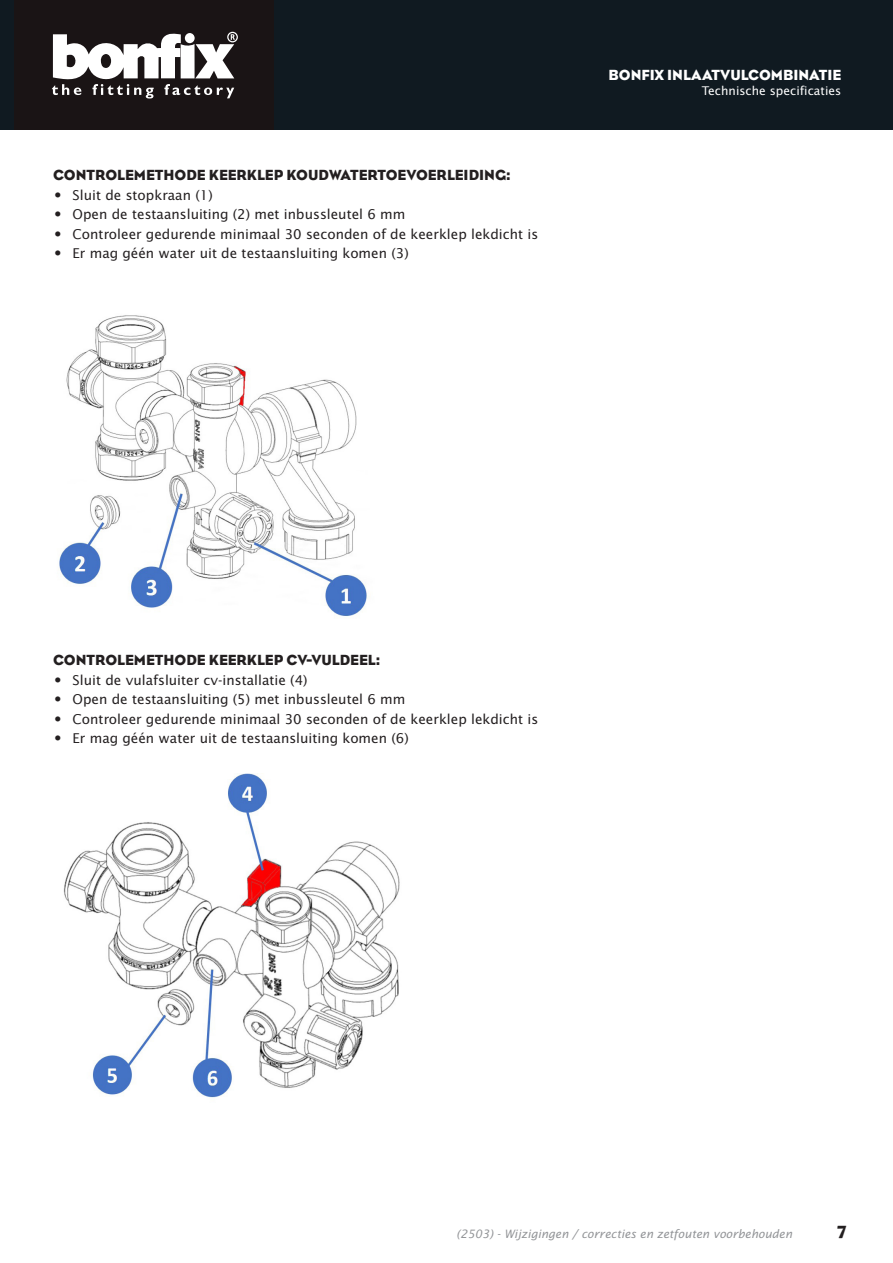
<style>
.page{position:relative;width:893px;height:1263px;background:#fff}
.page>*{position:absolute;margin:0;border:0;box-sizing:border-box;transform-origin:0 0}
.t1{font:18px "Eagle";color:#231f20}
.Teksttitel{font:15px "Eagle";color:#231f20}
.t2{font:15px "Eagle";color:#fff}
.Opsomming_dots{font:13.5px "Lucida Sans Std";color:#231f20}
.t3{font:12px "Lucida Sans Std";color:#fff}
.t4{font:italic 11.55px "Lucida Sans Std";color:#939598}
.s1{font-family:"Trebuchet MS";font-size:18px}
</style>
<div class="page">
<div style="left:0;top:0;width:893px;height:130px;background:#101a21"></div>
<div style="left:14px;top:0;width:260px;height:129px;background:#1a1415"></div>
<svg style="left:52px;top:32px;width:186px;height:67px"></svg>
<img style="left:58px;top:315px;width:309px;height:301px">
<img style="left:63px;top:774px;width:337px;height:324px">
<p class="Teksttitel" style="left:53px;top:167px;width:459px">CONTROLEMETHODE KEERKLEP KOUDWATERTOEVOERLEIDING:</p>
<p class="Opsomming_dots" style="left:53px;top:187px;width:161px"><span class="s1">•</span> Sluit de stopkraan (1)</p>
<p class="Opsomming_dots" style="left:53px;top:207px;width:354px"><span class="s1">•</span> Open de testaansluiting (2) met inbussleutel 6 mm</p>
<p class="Opsomming_dots" style="left:53px;top:226px;width:487px"><span class="s1">•</span> Controleer gedurende minimaal 30 seconden of de keerklep lekdicht is</p>
<p class="Opsomming_dots" style="left:53px;top:246px;width:357px"><span class="s1">•</span> Er mag géén water uit de testaansluiting komen (3)</p>
<p class="t2" style="left:609px;top:66px;width:234px">BONFIX INLAATVULCOMBINATIE</p>
<p class="t3" style="left:702px;top:84px;width:141px">Technische specificaties</p>
<p class="Teksttitel" style="left:53px;top:652px;width:329px">CONTROLEMETHODE KEERKLEP CV-VULDEEL:</p>
<p class="Opsomming_dots" style="left:53px;top:672px;width:256px"><span class="s1">•</span> Sluit de vulafsluiter cv-installatie (4)</p>
<p class="Opsomming_dots" style="left:53px;top:692px;width:354px"><span class="s1">•</span> Open de testaansluiting (5) met inbussleutel 6 mm</p>
<p class="Opsomming_dots" style="left:53px;top:711px;width:487px"><span class="s1">•</span> Controleer gedurende minimaal 30 seconden of de keerklep lekdicht is</p>
<p class="Opsomming_dots" style="left:53px;top:731px;width:357px"><span class="s1">•</span> Er mag géén water uit de testaansluiting komen (6)</p>
<p class="t4" style="left:456px;top:1227px;width:337px">(2503) - Wijzigingen / correcties en zetfouten voorbehouden</p>
<h1 class="t1" style="left:838px;top:1221px;width:10px">7</h1>
</div>
